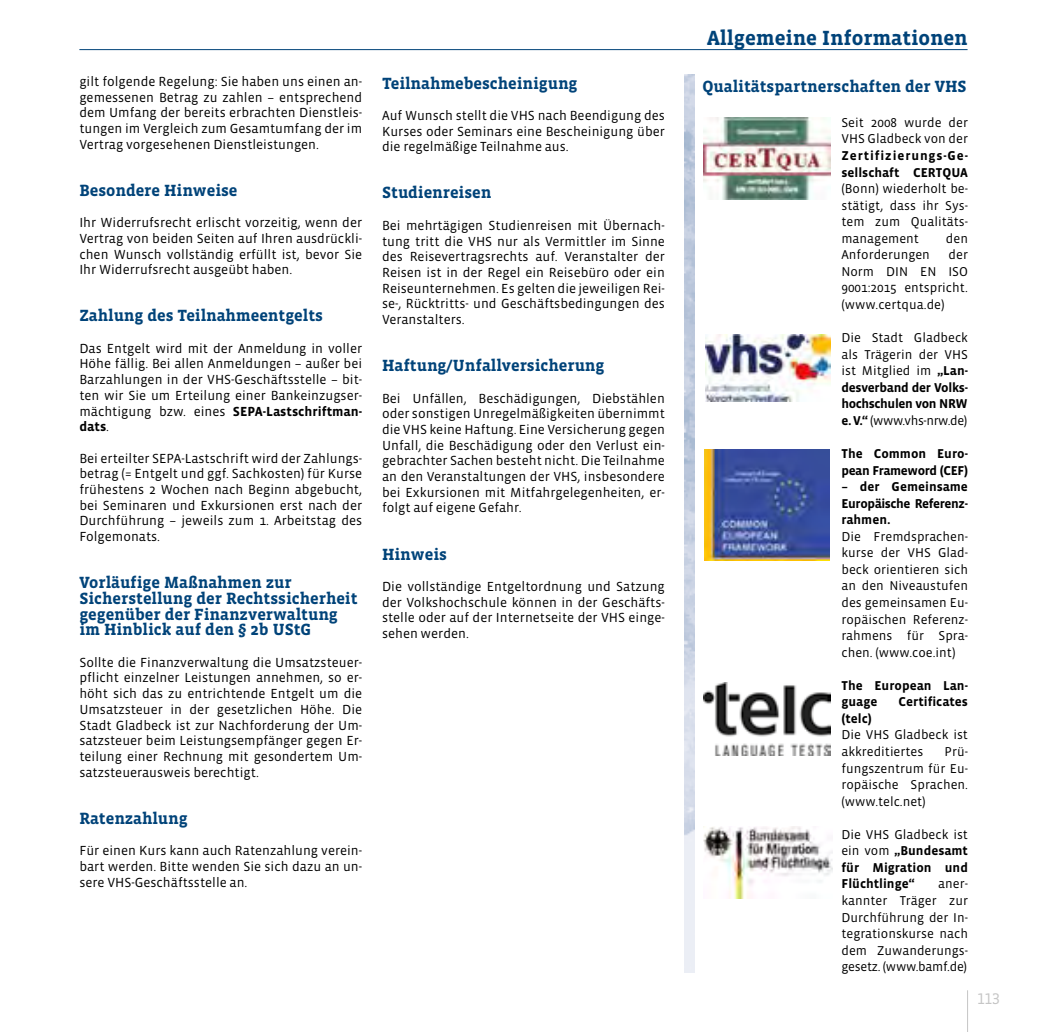
<style>
.page{position:relative;width:1042px;height:1032px;background:#fff}
.page>*{position:absolute;margin:0;border:0;box-sizing:border-box;transform-origin:0 0}
.t1{font:700 21px "Vista Slab OTCE";color:#004379}
.t2{font:700 16.62px/15.8px "Vista Slab OTCE";color:#004379}
.t3{font:15.75px "Vista Slab OTCE";color:#c6c6c6}
.t4{font:13.47px/15.8px "Vista Sans OTCE";color:#000;text-align:justify}
.t5{font:13.12px/16.6px "Vista Sans OTCE";color:#000;text-align:justify}
.t6{font:700 13.12px/16.6px "Vista Sans OTCE";color:#000;text-align:justify}
.t7{font:700 13.12px/16.6px "Vista Sans OTCE";letter-spacing:.035em;color:#000}
.t8{font:700 13.12px/16.6px "Vista Sans OTCE";letter-spacing:-.03em;color:#000}
.s1{font-weight:700}
.s2{font-weight:400}
</style>
<div class="page">
<hr style="left:967px;top:990px;width:1px;height:42px;background:#c6c6c6">
<hr style="left:79px;top:49px;width:888px;height:1px;background:#004379">
<img style="left:685px;top:74px;width:9px;height:898px">
<img style="left:704px;top:449px;width:126px;height:112px">
<img style="left:704px;top:117px;width:126px;height:83px">
<img style="left:705px;top:334px;width:125px;height:67px">
<img style="left:704px;top:683px;width:126px;height:72px">
<img style="left:703px;top:826px;width:129px;height:72px">
<p class="t4" style="left:79px;top:73px;width:284px">gilt folgende Regelung: Sie haben uns einen an&shy;gemessenen Betrag zu zahlen – entsprechend dem Umfang der bereits erbrachten Dienstleis&shy;tungen im Vergleich zum Gesamtumfang der im Vertrag vorgesehenen Dienstleistungen.</p>
<p class="t2" style="left:79px;top:182px;width:160px">Besondere Hinweise</p>
<p class="t4" style="left:79px;top:215px;width:284px">Ihr Widerrufsrecht erlischt vorzeitig, wenn der Vertrag von beiden Seiten auf Ihren ausdrückli&shy;chen Wunsch vollständig erfüllt ist, bevor Sie Ihr Widerrufsrecht ausgeübt haben.</p>
<p class="t2" style="left:79px;top:308px;width:245px">Zahlung des Teilnahmeentgelts</p>
<p class="t4" style="left:79px;top:340px;width:284px">Das Entgelt wird mit der Anmeldung in voller Höhe fällig. Bei allen Anmeldungen – außer bei Barzahlungen in der VHS-Geschäftsstelle – bit&shy;ten wir Sie um Erteilung einer Bankeinzugser&shy;mächtigung bzw. eines <span class="s1">SEPA-Lastschriftman&shy;dats</span>.</p>
<p class="t4" style="left:79px;top:450px;width:284px">Bei erteilter SEPA-Lastschrift wird der Zahlungs&shy;betrag (= Entgelt und ggf. Sachkosten) für Kurse frühestens 2 Wochen nach Beginn abgebucht, bei Seminaren und Exkursionen erst nach der Durchführung – jeweils zum 1. Arbeitstag des Folgemonats.</p>
<p class="t2" style="left:79px;top:575px;width:280px">Vorläufige Maßnahmen zur<br>Sicherstellung der Rechtssicherheit gegenüber der Finanzverwaltung im Hinblick auf den § 2b UStG</p>
<p class="t4" style="left:79px;top:654px;width:284px">Sollte die Finanzverwaltung die Umsatzsteuer&shy;pflicht einzelner Leistungen annehmen, so er&shy;höht sich das zu entrichtende Entgelt um die Umsatzsteuer in der gesetzlichen Höhe. Die Stadt Gladbeck ist zur Nachforderung der Um&shy;satzsteuer beim Leistungsempfänger gegen Er&shy;teilung einer Rechnung mit gesondertem Um&shy;satzsteuerausweis berechtigt.</p>
<p class="t2" style="left:79px;top:810px;width:110px">Ratenzahlung</p>
<p class="t4" style="left:79px;top:843px;width:284px">Für einen Kurs kann auch Ratenzahlung verein&shy;bart werden. Bitte wenden Sie sich dazu an un&shy;sere VHS-Geschäftsstelle an.</p>
<p class="t2" style="left:382px;top:75px;width:197px">Teilnahmebescheinigung</p>
<p class="t4" style="left:382px;top:107px;width:284px">Auf Wunsch stellt die VHS nach Beendigung des Kurses oder Seminars eine Bescheinigung über die regelmäßige Teilnahme aus.</p>
<p class="t2" style="left:382px;top:185px;width:111px">Studienreisen</p>
<p class="t4" style="left:382px;top:217px;width:284px">Bei mehrtägigen Studienreisen mit Übernach&shy;tung tritt die VHS nur als Vermittler im Sinne des Reisevertragsrechts auf. Veranstalter der Reisen ist in der Regel ein Reisebüro oder ein Reiseunternehmen. Es gelten die jeweiligen Rei&shy;se-, Rücktritts- und Geschäftsbedingungen des Veranstalters.</p>
<p class="t2" style="left:382px;top:357px;width:224px">Haftung/Unfallversicherung</p>
<p class="t4" style="left:382px;top:390px;width:284px">Bei Unfällen, Beschädigungen, Diebstählen oder sonstigen Unregelmäßigkeiten übernimmt die VHS keine Haftung. Eine Versicherung gegen Unfall, die Beschädigung oder den Verlust ein&shy;gebrachter Sachen besteht nicht. Die Teilnahme an den Veranstaltungen der VHS, insbesondere bei Exkursionen mit Mitfahrgelegenheiten, er&shy;folgt auf eigene Gefahr.</p>
<p class="t2" style="left:382px;top:546px;width:66px">Hinweis</p>
<p class="t4" style="left:382px;top:578px;width:284px">Die vollständige Entgeltordnung und Satzung der Volkshochschule können in der Geschäfts&shy;stelle oder auf der Internetseite der VHS einge&shy;sehen werden.</p>
<h1 class="t1" style="left:707px;top:26px;width:262px">Allgemeine Informationen</h1>
<p class="t2" style="left:702px;top:79px;width:266px">Qualitätspartnerschaften der VHS</p>
<p class="t5" style="left:841px;top:114px;width:128px">Seit 2008 wurde der<br>VHS Gladbeck von der</p>
<p class="t7" style="left:841px;top:147px;width:128px">Zertifizierungs-Ge&shy;sellschaft CERTQUA</p>
<p class="t5" style="left:841px;top:180px;width:128px">(Bonn) wiederholt be&shy;stätigt, dass ihr Sys&shy;tem zum Qualitäts&shy;management</p>
<p class="t5" style="left:946px;top:230px;width:24px">den</p>
<p class="t5" style="left:841px;top:246px;width:90px">Anforderungen</p>
<p class="t5" style="left:841px;top:246px;width:128px;text-indent:107px">der Norm DIN EN ISO 9001:2015 entspricht. (www.certqua.de)</p>
<p class="t5" style="left:841px;top:329px;width:128px">Die Stadt Gladbeck als Trägerin der VHS ist Mitglied im <span class="s1">„Lan&shy;desverband der Volks&shy;hochschulen von NRW e. V.“</span> (www.vhs-nrw.de)</p>
<p class="t8" style="left:841px;top:445px;width:128px">The Common Euro&shy;pean Frameword (CEF)</p>
<p class="t6" style="left:841px;top:478px;width:128px">– der Gemeinsame Europäische Referenz&shy;rahmen.</p>
<p class="t5" style="left:841px;top:528px;width:128px">Die Fremdsprachen&shy;kurse der VHS Glad&shy;beck orientieren sich an den Niveaustufen des gemeinsamen Eu&shy;ropäischen Referenz&shy;rahmens für Spra&shy;chen. (www.coe.int)</p>
<p class="t6" style="left:841px;top:677px;width:128px">The European Lan&shy;guage</p>
<p class="t6" style="left:898px;top:693px;width:71px">Certificates</p>
<p class="t6" style="left:841px;top:710px;width:32px">(telc)</p>
<p class="t5" style="left:841px;top:726px;width:128px">Die VHS Gladbeck ist akkreditiertes</p>
<p class="t5" style="left:841px;top:743px;width:128px;text-indent:103px">Prü&shy;fungszentrum für Eu&shy;ropäische Sprachen. (www.telc.net)</p>
<p class="t6" style="left:841px;top:826px;width:128px"><span class="s2">Die VHS Gladbeck ist ein vom</span> „Bundesamt für Migration und Flüchtlinge“</p>
<p class="t5" style="left:841px;top:875px;width:128px;text-indent:97px">aner&shy;kannter Träger zur Durchführung der In&shy;tegrationskurse nach dem Zuwanderungs&shy;gesetz. (www.bamf.de)</p>
<p class="t3" style="left:977px;top:989px;width:24px">113</p>
</div>
